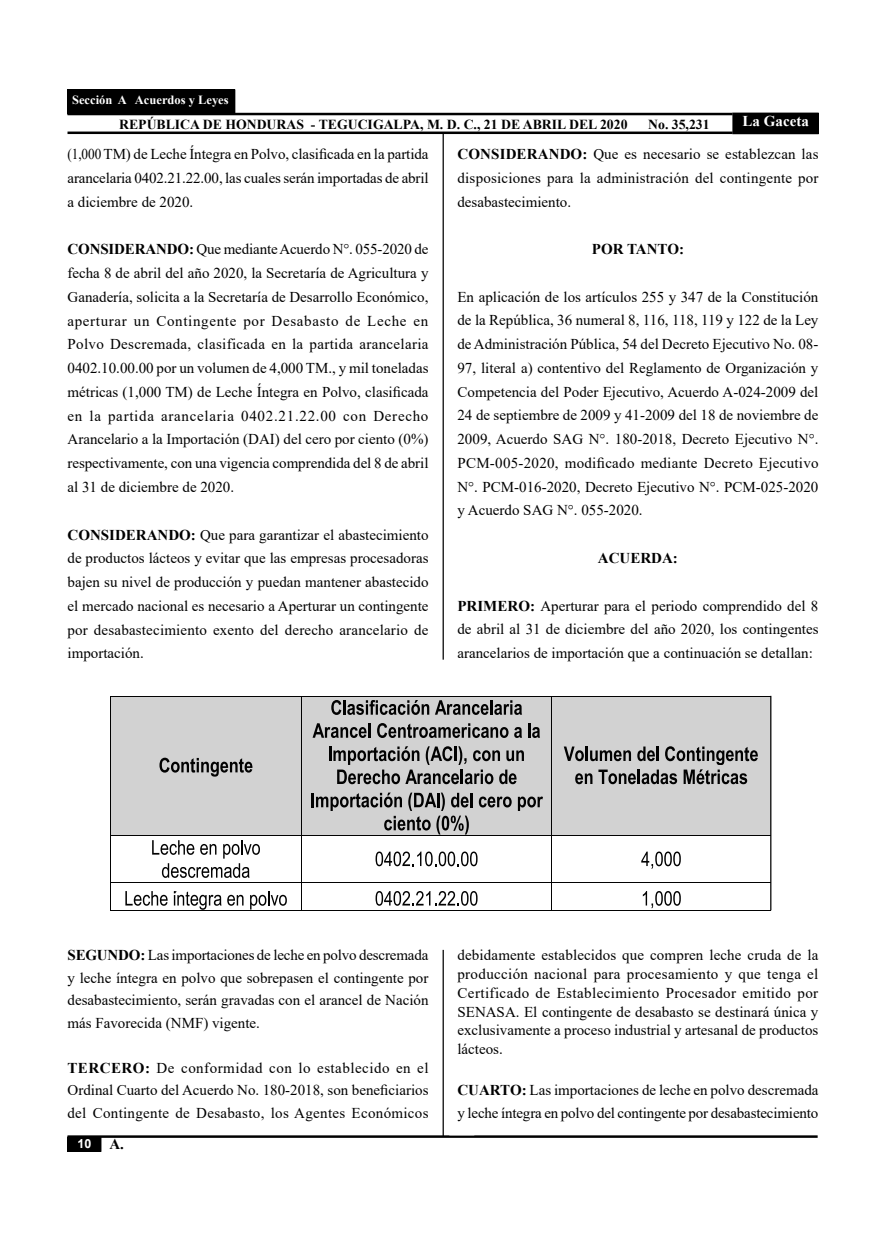
<style>
.page{position:relative;width:886px;height:1241px;background:#fff}
.page>*{position:absolute;margin:0;border:0;box-sizing:border-box;transform-origin:0 0}
.t1{font:15px/23.8px "Times New Roman";color:#000;text-align:justify}
.t2{font:15px/23.8px "Times New Roman";color:#000;text-align:justify;scale:.88 1}
.t3{font:700 15px "Times New Roman";color:#000}
.t4{font:700 15px "Times New Roman";color:#fff}
.t5{font:15px "Arial";color:#000}
.t6{font:700 13.75px "Times New Roman";color:#000}
.t7{font:700 12.5px "Times New Roman";color:#fff}
.t8{font:700 12.5px "Arial";color:#fff}
.s1{font-weight:700}
</style>
<div class="page">
<div style="left:68px;top:1136px;width:33px;height:15px;background:#000"></div>
<div style="left:733px;top:113px;width:85px;height:21px;background:#000"></div>
<hr style="left:68px;top:131px;width:664px;height:3px;background:#000">
<hr style="left:68px;top:113px;width:664px;height:2px;background:#000">
<hr style="left:68px;top:1135px;width:750px;height:2px;background:#000">
<div style="left:68px;top:90px;width:167px;height:24px;background:#000"></div>
<hr style="left:442px;top:133px;width:2px;height:1002px;background:#000">
<div style="left:428px;top:659px;width:25px;height:290px;background:#fff"></div>
<div style="left:110px;top:696px;width:191px;height:138px;background:#d2d2d2"></div>
<svg style="left:159px;top:757px;width:93px;height:19px"></svg>
<div style="left:304px;top:696px;width:245px;height:23px;background:#d2d2d2"></div>
<svg style="left:331px;top:700px;width:98px;height:14px"></svg>
<svg style="left:435px;top:700px;width:87px;height:14px"></svg>
<div style="left:304px;top:719px;width:245px;height:23px;background:#d2d2d2"></div>
<svg style="left:313px;top:723px;width:54px;height:14px"></svg>
<hr style="left:368px;top:723px;width:3px;height:14px;background:#020202">
<svg style="left:377px;top:723px;width:131px;height:14px"></svg>
<svg style="left:514px;top:727px;width:8px;height:10px"></svg>
<svg style="left:528px;top:723px;width:12px;height:14px"></svg>
<div style="left:304px;top:742px;width:245px;height:23px;background:#d2d2d2"></div>
<div style="left:304px;top:765px;width:245px;height:23px;background:#d2d2d2"></div>
<svg style="left:329px;top:746px;width:195px;height:38px"></svg>
<div style="left:304px;top:788px;width:245px;height:23px;background:#d2d2d2"></div>
<svg style="left:479px;top:796px;width:33px;height:11px"></svg>
<svg style="left:518px;top:796px;width:25px;height:15px"></svg>
<div style="left:304px;top:811px;width:245px;height:23px;background:#d2d2d2"></div>
<svg style="left:312px;top:792px;width:160px;height:42px"></svg>
<div style="left:551px;top:696px;width:220px;height:138px;background:#d2d2d2"></div>
<svg style="left:564px;top:746px;width:194px;height:38px"></svg>
<hr style="left:110px;top:695px;width:191px;height:1px;background:#020202">
<hr style="left:302px;top:695px;width:249px;height:1px;background:#020202">
<hr style="left:552px;top:695px;width:219px;height:1px;background:#020202">
<hr style="left:110px;top:696px;width:1px;height:138px;background:#020202">
<hr style="left:301px;top:696px;width:1px;height:138px;background:#020202">
<hr style="left:551px;top:696px;width:1px;height:138px;background:#020202">
<svg style="left:152px;top:840px;width:108px;height:37px"></svg>
<svg style="left:375px;top:851px;width:102px;height:15px"></svg>
<svg style="left:641px;top:851px;width:40px;height:17px"></svg>
<hr style="left:110px;top:834px;width:191px;height:1px;background:#020202">
<hr style="left:302px;top:834px;width:249px;height:1px;background:#020202">
<hr style="left:552px;top:834px;width:219px;height:1px;background:#020202">
<hr style="left:110px;top:835px;width:1px;height:47px;background:#020202">
<hr style="left:301px;top:835px;width:1px;height:47px;background:#020202">
<hr style="left:551px;top:835px;width:1px;height:47px;background:#020202">
<svg style="left:125px;top:891px;width:43px;height:14px"></svg>
<svg style="left:174px;top:891px;width:69px;height:18px"></svg>
<svg style="left:250px;top:891px;width:37px;height:18px"></svg>
<svg style="left:375px;top:891px;width:102px;height:14px"></svg>
<svg style="left:643px;top:891px;width:38px;height:17px"></svg>
<hr style="left:110px;top:882px;width:191px;height:1px;background:#020202">
<hr style="left:302px;top:882px;width:249px;height:1px;background:#020202">
<hr style="left:552px;top:882px;width:219px;height:1px;background:#020202">
<svg style="left:110px;top:883px;width:1px;height:26px"></svg>
<hr style="left:110px;top:909px;width:191px;height:1px;background:#020202">
<svg style="left:301px;top:882px;width:1px;height:28px"></svg>
<hr style="left:302px;top:909px;width:249px;height:1px;background:#020202">
<svg style="left:551px;top:882px;width:1px;height:28px"></svg>
<hr style="left:552px;top:909px;width:219px;height:1px;background:#020202">
<hr style="left:770px;top:695px;width:1px;height:215px;background:#000">
<p class="t7" style="left:72px;top:91px;width:158px">Sección A Acuerdos y Leyes</p>
<p class="t6" style="left:119px;top:114px;width:510px">REPÚBLICA DE HONDURAS - TEGUCIGALPA, M. D. C., 21 DE ABRIL DEL 2020</p>
<p class="t6" style="left:648px;top:114px;width:63px">No. 35,231</p>
<p class="t2" style="left:67px;top:142px;width:412px">(1,000 TM) de Leche Íntegra en Polvo, clasificada en la partida arancelaria 0402.21.22.00, las cuales serán importadas de abril a diciembre de 2020.</p>
<p class="t1" style="left:67px;top:237px;width:363px"><span class="s1">CONSIDERANDO:</span> Que mediante Acuerdo N°. 055-2020 de fecha 8 de abril del año 2020, la Secretaría de Agricultura y Ganadería, solicita a la Secretaría de Desarrollo Económico, aperturar un Contingente por Desabasto de Leche en Polvo Descremada, clasificada en la partida arancelaria 0402.10.00.00 por un volumen de 4,000 TM., y mil toneladas métricas (1,000 TM) de Leche Íntegra en Polvo, clasificada en la partida arancelaria 0402.21.22.00 con Derecho Arancelario a la Importación (DAI) del cero por ciento (0%) respectivamente, con una vigencia comprendida del 8 de abril al 31 de diciembre de 2020.</p>
<p class="t1" style="left:67px;top:522px;width:362px"><span class="s1">CONSIDERANDO:</span> Que para garantizar el abastecimiento de productos lácteos y evitar que las empresas procesadoras bajen su nivel de producción y puedan mantener abastecido el mercado nacional es necesario a Aperturar un contingente por desabastecimiento exento del derecho arancelario de importación.</p>
<p class="t4" style="left:742px;top:110px;width:68px">La Gaceta</p>
<p class="t1" style="left:457px;top:142px;width:363px"><span class="s1">CONSIDERANDO:</span> Que es necesario se establezcan las disposiciones para la administración del contingente por desabastecimiento.</p>
<p class="t3" style="left:592px;top:238px;width:94px">POR TANTO:</p>
<p class="t1" style="left:457px;top:284px;width:363px">En aplicación de los artículos 255 y 347 de la Constitución de la República, 36 numeral 8, 116, 118, 119 y 122 de la Ley de Administración Pública, 54 del Decreto Ejecutivo No. 08- 97, literal a) contentivo del Reglamento de Organización y Competencia del Poder Ejecutivo, Acuerdo A-024-2009 del 24 de septiembre de 2009 y 41-2009 del 18 de noviembre de 2009, Acuerdo SAG N°. 180-2018, Decreto Ejecutivo N°.<br>PCM-005-2020, modificado mediante Decreto Ejecutivo N°. PCM-016-2020, Decreto Ejecutivo N°. PCM-025-2020 y Acuerdo SAG N°. 055-2020.</p>
<p class="t3" style="left:598px;top:547px;width:81px">ACUERDA:</p>
<p class="t1" style="left:457px;top:593px;width:362px"><span class="s1">PRIMERO:</span> Aperturar para el periodo comprendido del 8 de abril al 31 de diciembre del año 2020, los contingentes arancelarios de importación que a continuación se detallan:</p>
<p class="t5" style="left:172px;top:886px;width:6px">´</p>
<p class="t1" style="left:67px;top:943px;width:362px;line-height:22.5px"><span class="s1">SEGUNDO:</span> Las importaciones de leche en polvo descremada y leche íntegra en polvo que sobrepasen el contingente por desabastecimiento, serán gravadas con el arancel de Nación más Favorecida (NMF) vigente.</p>
<p class="t1" style="left:67px;top:1055px;width:363px;line-height:22.5px"><span class="s1">TERCERO:</span> De conformidad con lo establecido en el Ordinal Cuarto del Acuerdo No. 180-2018, son beneficiarios del Contingente de Desabasto, los Agentes Económicos</p>
<p class="t8" style="left:77px;top:1134px;width:15px">10</p>
<p class="t3" style="left:109px;top:1133px;width:16px">A.</p>
<p class="t1" style="left:457px;top:945px;width:362px;line-height:18.8px">debidamente establecidos que compren leche cruda de la producción nacional para procesamiento y que tenga el Certificado de Establecimiento Procesador emitido por SENASA. El contingente de desabasto se destinará única y exclusivamente a proceso industrial y artesanal de productos lácteos.</p>
<p class="t1" style="left:457px;top:1078px;width:362px;line-height:22.5px"><span class="s1">CUARTO:</span> Las importaciones de leche en polvo descremada y leche íntegra en polvo del contingente por desabastecimiento</p>
</div>
